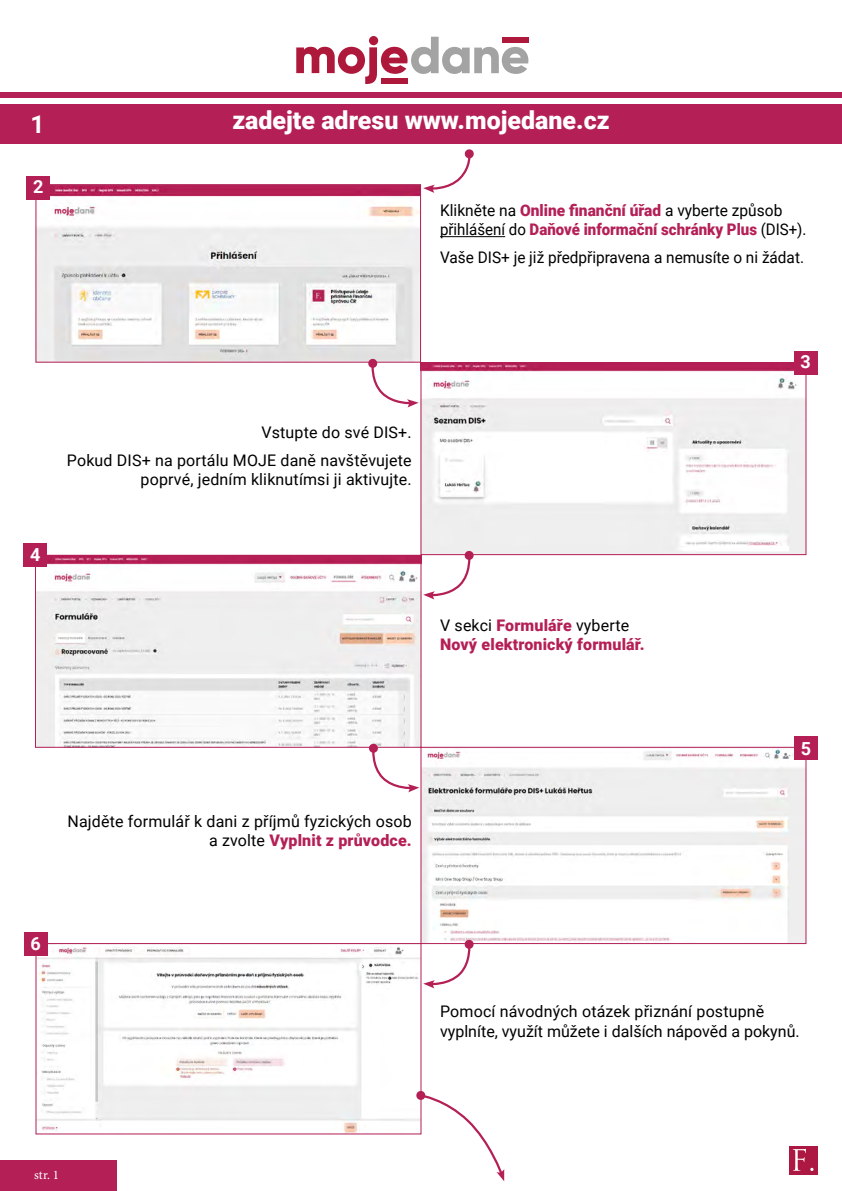
<style>
.page{position:relative;width:842px;height:1191px;background:#fff}
.page>*{position:absolute;margin:0;border:0;box-sizing:border-box;transform-origin:0 0}
.t1{font:900 25px "Roboto";color:#fff}
.t2{font:700 24.6px "Roboto";color:#fff}
.t3{font:700 18px "Roboto";color:#fff}
.t4{font:16px/19.2px "Roboto";letter-spacing:.01em;color:#000;text-align:right}
.t5{font:900 16px/19.2px "Roboto";color:#b41f56}
.t6{font:16px "Roboto";letter-spacing:.01em;color:#000;scale:.96 1}
.t7{font:13px "Minion Pro";color:#fff}
.s1{font-weight:400;color:#000}
.s2{font-weight:900;color:#b41f56}
</style>
<div class="page">
<div style="left:0;top:92px;width:842px;height:6px;background:#b41f56"></div>
<div style="left:0;top:104px;width:842px;height:40px;background:#b41f56"></div>
<svg style="left:423px;top:149px;width:51px;height:44px"></svg>
<svg style="left:296px;top:37px;width:232px;height:47px"></svg>
<div style="left:502px;top:37px;width:27px;height:5px;background:#ad183b"></div>
<div style="left:381px;top:78px;width:27px;height:6px;background:#ad183b"></div>
<img style="left:37px;top:186px;width:382px;height:175px">
<div style="left:35px;top:184px;width:386px;height:179px;border:1px solid #b41f56"></div>
<img style="left:422px;top:364px;width:382px;height:189px">
<div style="left:420px;top:362px;width:386px;height:193px;border:1px solid #b41f56"></div>
<img style="left:37px;top:557px;width:382px;height:189px">
<div style="left:35px;top:555px;width:386px;height:193px;border:1px solid #b41f56"></div>
<img style="left:422px;top:749px;width:382px;height:193px">
<div style="left:420px;top:747px;width:386px;height:197px;border:1px solid #b41f56"></div>
<img style="left:38px;top:946px;width:381px;height:186px">
<div style="left:36px;top:943px;width:385px;height:191px;border:1px solid #b41f56"></div>
<hr style="left:440px;top:236px;width:65px;height:1px;background:#000">
<svg style="left:368px;top:358px;width:51px;height:49px"></svg>
<svg style="left:423px;top:550px;width:51px;height:49px"></svg>
<svg style="left:416px;top:1090px;width:88px;height:91px"></svg>
<svg style="left:423px;top:939px;width:51px;height:49px"></svg>
<svg style="left:368px;top:743px;width:51px;height:49px"></svg>
<div style="left:26px;top:176px;width:24px;height:23px;background:#b41f56"></div>
<div style="left:794px;top:351px;width:24px;height:23px;background:#b41f56"></div>
<div style="left:23px;top:543px;width:24px;height:24px;background:#b41f56"></div>
<div style="left:794px;top:736px;width:24px;height:23px;background:#b41f56"></div>
<div style="left:24px;top:932px;width:24px;height:23px;background:#b41f56"></div>
<div style="left:0;top:1160px;width:117px;height:31px;background:#b41f56"></div>
<div style="left:789px;top:1146px;width:29px;height:28px;background:#ad1843"></div>
<svg style="left:793px;top:1148px;width:20px;height:23px"></svg>
<h2 class="t2" style="left:30px;top:107px;width:16px">1</h2>
<h1 class="t1" style="left:232px;top:103px;width:379px">zadejte adresu www.mojedane.cz</h1>
<p class="t3" style="left:33px;top:174px;width:12px">2</p>
<p class="t5" style="left:440px;top:200px;width:368px"><span class="s1">Klikněte na</span> Online finanční úřad <span class="s1">a vyberte způsob přihlášení do</span> Daňové informační schránky Plus <span class="s1">(DIS+).</span></p>
<p class="t6" style="left:440px;top:246px;width:381px">Vaše DIS+ je již předpřipravena a nemusíte o ni žádat.</p>
<p class="t3" style="left:30px;top:542px;width:12px">4</p>
<p class="t4" style="left:67px;top:418px;width:346px;line-height:27.7px">Vstupte do své DIS+.<br>Pokud DIS+ na portálu MOJE daně navštěvujete</p>
<p class="t4" style="left:141px;top:469px;width:273px">poprvé, jedním kliknutímsi ji aktivujte.</p>
<p class="t5" style="left:440px;top:615px;width:206px"><span class="s1">V sekci</span> Formuláře <span class="s1">vyberte<br></span>Nový elektronický formulář.</p>
<p class="t3" style="left:801px;top:349px;width:12px">3</p>
<p class="t4" style="left:67px;top:810px;width:346px">Najděte formulář k dani z příjmů fyzických osob a zvolte <span class="s2">Vyplnit z průvodce.</span></p>
<p class="t3" style="left:801px;top:736px;width:12px">5</p>
<p class="t3" style="left:30px;top:930px;width:12px">6</p>
<p class="t4" style="left:440px;top:1001px;width:361px;text-align:left">Pomocí návodných otázek přiznání postupně vyplníte, využít můžete i dalších nápověd a pokynů.</p>
<p class="t7" style="left:34px;top:1166px;width:26px">str. 1</p>
</div>
